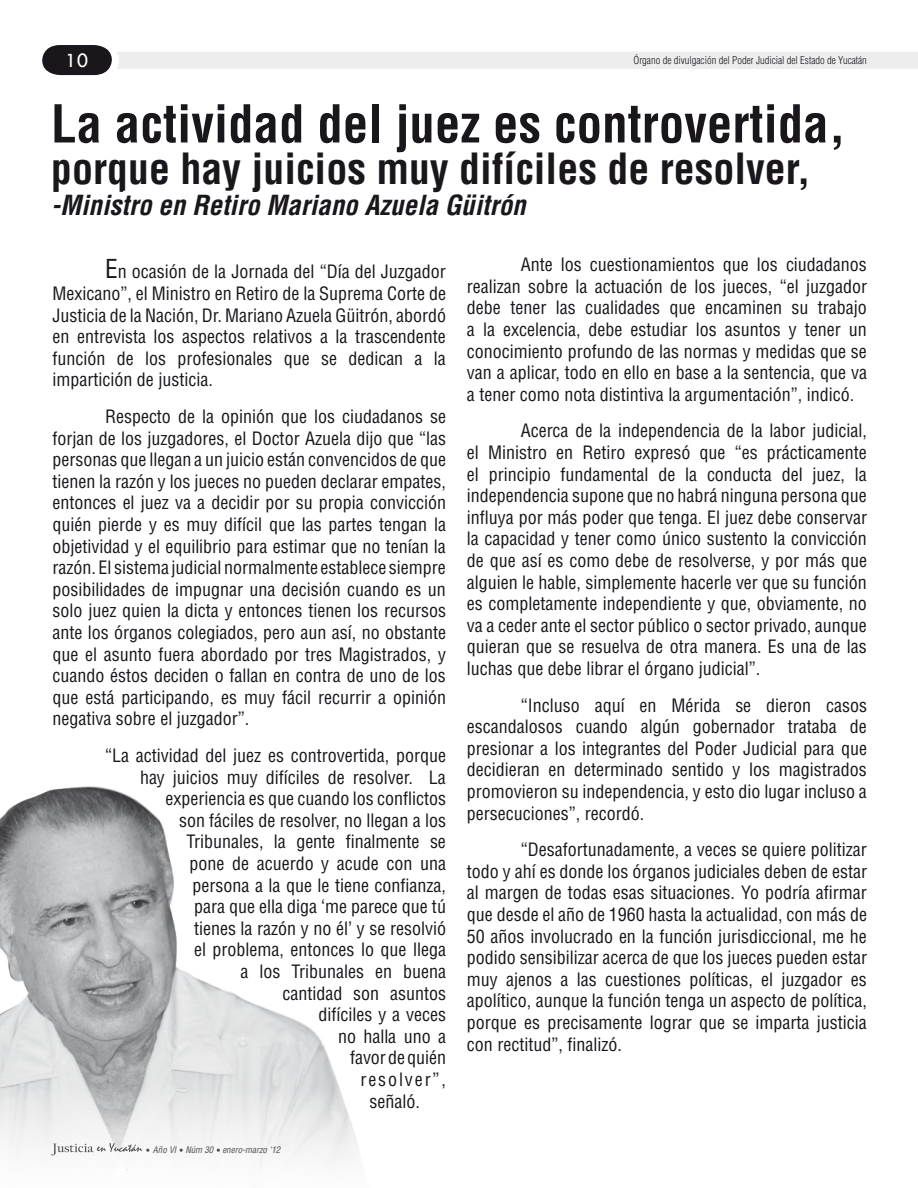
<style>
.page{position:relative;width:918px;height:1188px;background:#fff}
.page>*{position:absolute;margin:0;border:0;box-sizing:border-box;transform-origin:0 0}
.t1{font:700 condensed 51px "Helvetica LT Std";color:#1a171c}
.t2{font:700 condensed 42px "Helvetica LT Std";color:#1a171c}
.t3{font:italic 700 condensed 27px "Helvetica LT Std";color:#1a171c}
.t4{font:21px "Tw Cen";color:#fff}
.t5{font:condensed 18px/21.6px "Helvetica LT Std";color:#1a171c;text-align:justify}
.t6{font:condensed 18px "Helvetica LT Std";letter-spacing:.105em;color:#1a171c}
.t7{font:300 condensed 10.5px "Helvetica LT Std";color:#1a171c}
.t8{font:italic condensed 8.85px "Helvetica LT Std";color:#1a171c}
.s1{font-size:25.5px}
</style>
<div class="page">
<svg style="left:42px;top:45px;width:876px;height:30px"></svg>
<img style="left:0;top:786px;width:359px;height:385px">
<p class="t4" style="left:65px;top:47px;width:25px">10</p>
<p class="t7" style="left:634px;top:54px;width:235px">Órgano de divulgación del Poder Judicial del Estado de Yucatán</p>
<h1 class="t1" style="left:51px;top:92px;width:796px">La actividad del juez es controvertida,</h1>
<h2 class="t2" style="left:51px;top:142px;width:761px">porque hay juicios muy difíciles de resolver,</h2>
<h3 class="t3" style="left:51px;top:188px;width:476px">-Ministro en Retiro Mariano Azuela Güitrón</h3>
<p class="t5" style="left:53px;top:261px;width:395px;text-indent:52px"><span class="s1">E</span>n ocasión de la Jornada del “Día del Juzgador Mexicano”, el Ministro en Retiro de la Suprema Corte de Justicia de la Nación, Dr. Mariano Azuela Güitrón, abordó en entrevista los aspectos relativos a la trascendente función de los profesionales que se dedican a la impartición de justicia.</p>
<p class="t5" style="left:53px;top:405px;width:395px;text-indent:53px">Respecto de la opinión que los ciudadanos se forjan de los juzgadores, el Doctor Azuela dijo que “las personas que llegan a un juicio están convencidos de que tienen la razón y los jueces no pueden declarar empates, entonces el juez va a decidir por su propia convicción quién pierde y es muy difícil que las partes tengan la objetividad y el equilibrio para estimar que no tenían la razón. El sistema judicial normalmente establece siempre posibilidades de impugnar una decisión cuando es un solo juez quien la dicta y entonces tienen los recursos ante los órganos colegiados, pero aun así, no obstante que el asunto fuera abordado por tres Magistrados, y cuando éstos deciden o fallan en contra de uno de los que está participando, es muy fácil recurrir a opinión negativa sobre el juzgador”.</p>
<p class="t5" style="left:105px;top:744px;width:342px">“La actividad del juez es controvertida, porque</p>
<p class="t5" style="left:140px;top:766px;width:307px">hay juicios muy difíciles de resolver. La</p>
<p class="t5" style="left:166px;top:788px;width:282px">experiencia es que cuando los conflictos</p>
<p class="t5" style="left:179px;top:809px;width:269px">son fáciles de resolver, no llegan a los</p>
<p class="t5" style="left:187px;top:831px;width:261px">Tribunales, la gente finalmente se</p>
<p class="t5" style="left:190px;top:852px;width:258px">pone de acuerdo y acude con una</p>
<p class="t5" style="left:193px;top:874px;width:255px">persona a la que le tiene confianza,</p>
<p class="t5" style="left:194px;top:896px;width:253px">para que ella diga ‘me parece que tú</p>
<p class="t5" style="left:194px;top:917px;width:254px">tienes la razón y no él’ y se resolvió</p>
<p class="t5" style="left:194px;top:939px;width:253px">el problema, entonces lo que llega</p>
<p class="t5" style="left:241px;top:960px;width:207px">a los Tribunales en buena</p>
<p class="t5" style="left:283px;top:982px;width:165px">cantidad son asuntos</p>
<p class="t5" style="left:319px;top:1004px;width:129px">difíciles y a veces</p>
<p class="t5" style="left:338px;top:1025px;width:109px">no halla uno a</p>
<p class="t5" style="left:350px;top:1047px;width:97px">favor de quién</p>
<p class="t6" style="left:361px;top:1068px;width:87px">resolver”,</p>
<p class="t5" style="left:370px;top:1090px;width:52px">señaló.</p>
<p class="t8" style="left:153px;top:1144px;width:129px">Año VI Núm 30 enero-marzo ‘12</p>
<p class="t5" style="left:467px;top:254px;width:402px;text-indent:54px">Ante los cuestionamientos que los ciudadanos realizan sobre la actuación de los jueces, “el juzgador debe tener las cualidades que encaminen su trabajo a la excelencia, debe estudiar los asuntos y tener un conocimiento profundo de las normas y medidas que se van a aplicar, todo en ello en base a la sentencia, que va a tener como nota distintiva la argumentación”, indicó.</p>
<p class="t5" style="left:467px;top:420px;width:402px;text-indent:54px">Acerca de la independencia de la labor judicial, el Ministro en Retiro expresó que “es prácticamente el principio fundamental de la conducta del juez, la independencia supone que no habrá ninguna persona que influya por más poder que tenga. El juez debe conservar la capacidad y tener como único sustento la convicción de que así es como debe de resolverse, y por más que alguien le hable, simplemente hacerle ver que su función es completamente independiente y que, obviamente, no va a ceder ante el sector público o sector privado, aunque quieran que se resuelva de otra manera. Es una de las luchas que debe librar el órgano judicial”.</p>
<p class="t5" style="left:467px;top:694px;width:402px;text-indent:54px">“Incluso aquí en Mérida se dieron casos escandalosos cuando algún gobernador trataba de presionar a los integrantes del Poder Judicial para que decidieran en determinado sentido y los magistrados promovieron su independencia, y esto dio lugar incluso a persecuciones”, recordó.</p>
<p class="t5" style="left:467px;top:839px;width:402px;text-indent:54px">“Desafortunadamente, a veces se quiere politizar todo y ahí es donde los órganos judiciales deben de estar al margen de todas esas situaciones. Yo podría afirmar que desde el año de 1960 hasta la actualidad, con más de 50 años involucrado en la función jurisdiccional, me he podido sensibilizar acerca de que los jueces pueden estar muy ajenos a las cuestiones políticas, el juzgador es apolítico, aunque la función tenga un aspecto de política, porque es precisamente lograr que se imparta justicia con rectitud”, finalizó.</p>
</div>
